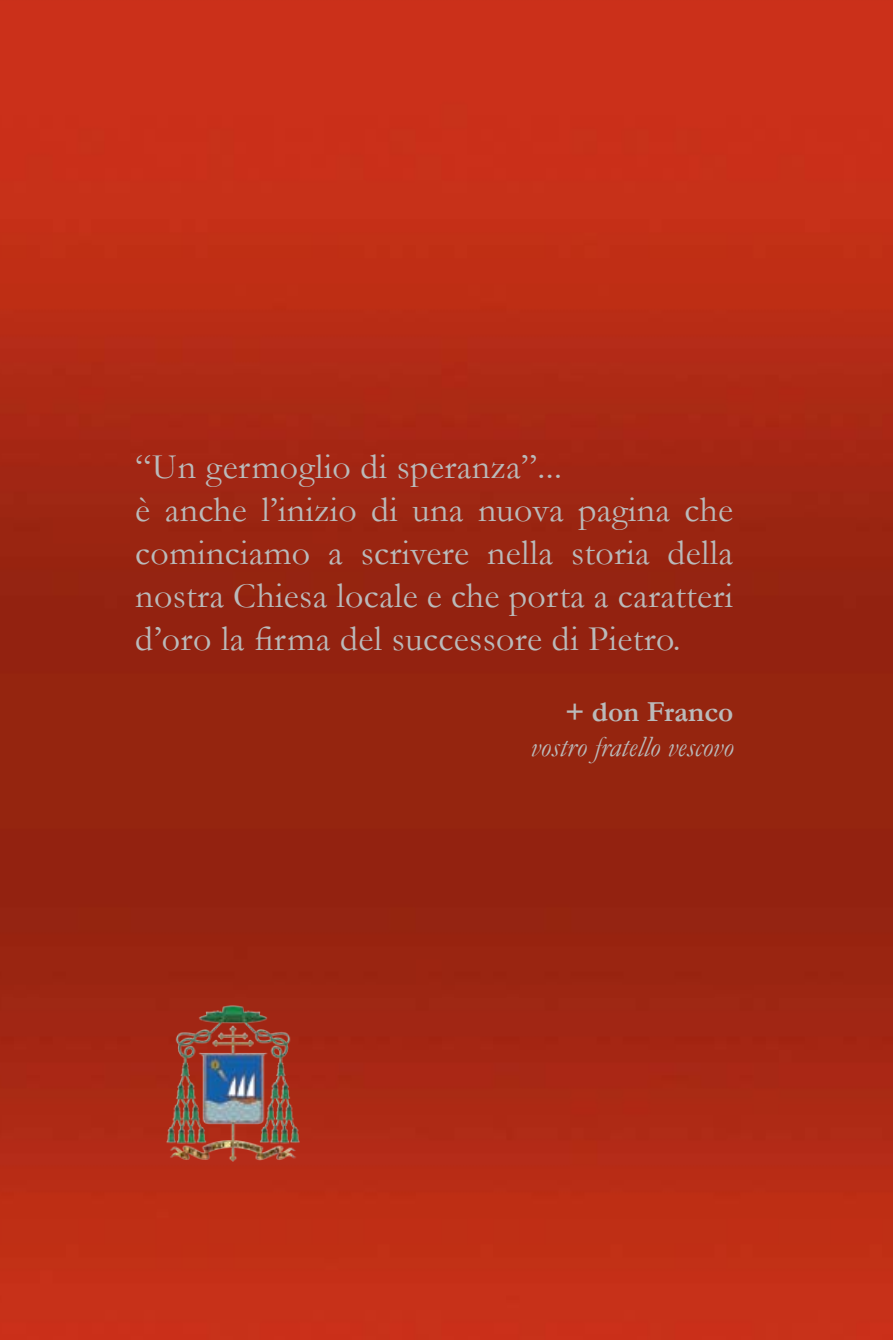
<style>
.page{position:relative;width:893px;height:1340px;background:#fff}
.page>*{position:absolute;margin:0;border:0;box-sizing:border-box;transform-origin:0 0}
.t1{font:36px/43.2px "Garamond";letter-spacing:.01em;color:#bababa}
.t2{font:italic 29.25px "Garamond";color:#bababa}
.t3{font:700 29.25px "Garamond";color:#bababa}
</style>
<div class="page">
<img style="left:0;top:0;width:892px;height:1339px">
<img style="left:163px;top:1003px;width:140px;height:159px">
<p class="t1" style="left:135px;top:444px;width:599px">“Un germoglio di speranza”...<br>è anche l’inizio di una nuova pagina che cominciamo a scrivere nella storia della nostra Chiesa locale e che porta a caratteri d’oro la firma del successore di Pietro.</p>
<p class="t3" style="left:565px;top:691px;width:170px">+ don Franco</p>
<p class="t2" style="left:531px;top:726px;width:204px">vostro fratello vescovo</p>
</div>
